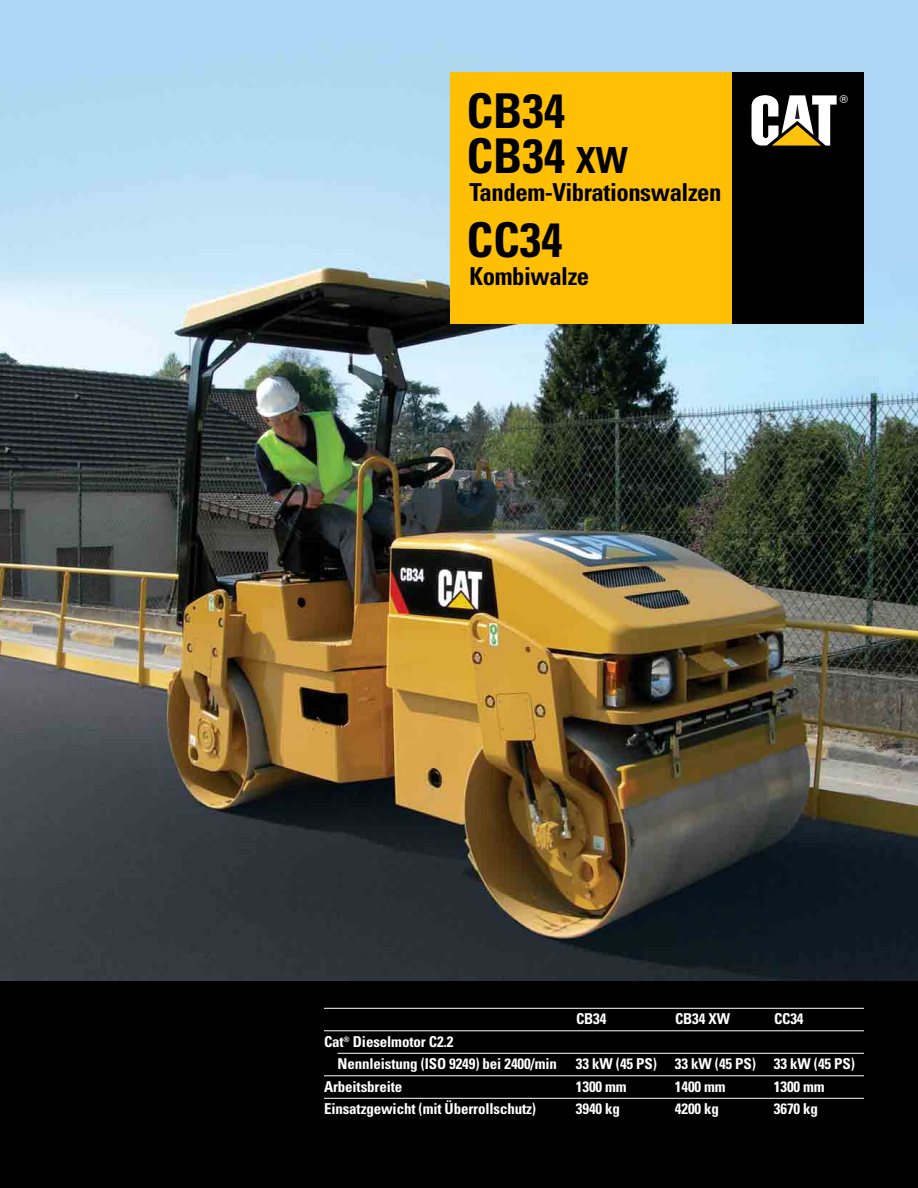
<style>
.page{position:relative;width:918px;height:1188px;background:#fff}
.page>*{position:absolute;margin:0;border:0;box-sizing:border-box;transform-origin:0 0}
.t1{font:700 condensed 48px/45px "Univers";color:#000}
.t2{font:700 condensed 24.75px "Univers";letter-spacing:-.02em;color:#000}
.t3{font:700 condensed 15px/22.5px "Univers";letter-spacing:-.01em;color:#fff}
.t4{font:10.95px "Helvetica";color:#fff}
.s1{font-size:36px}
</style>
<div class="page">
<img style="left:0;top:0;width:918px;height:981px">
<div style="left:0;top:981px;width:918px;height:207px;background:#000"></div>
<hr style="left:324px;top:1008px;width:540px;height:1px;background:#fff">
<hr style="left:324px;top:1030px;width:540px;height:1px;background:#fff">
<hr style="left:338px;top:1053px;width:526px;height:1px;background:#fff">
<hr style="left:324px;top:1075px;width:540px;height:1px;background:#fff">
<hr style="left:324px;top:1098px;width:540px;height:1px;background:#fff">
<div style="left:450px;top:72px;width:414px;height:252px;background:#ffbf04"></div>
<div style="left:732px;top:72px;width:132px;height:252px;background:#000"></div>
<svg style="left:752px;top:95px;width:85px;height:51px"></svg>
<h1 class="t1" style="left:466px;top:93px;width:163px">CB34<br>CB34 <span class="s1">XW</span></h1>
<h2 class="t2" style="left:470px;top:183px;width:254px">Tandem-Vibrationswalzen</h2>
<h1 class="t1" style="left:466px;top:222px;width:97px">CC34</h1>
<h2 class="t2" style="left:470px;top:267px;width:121px">Kombiwalze</h2>
<p class="t4" style="left:840px;top:95px;width:10px">®</p>
<p class="t3" style="left:576px;top:1009px;width:32px">CB34</p>
<p class="t3" style="left:675px;top:1009px;width:57px">CB34 XW</p>
<p class="t3" style="left:774px;top:1009px;width:31px">CC34</p>
<p class="t3" style="left:338px;top:1032px;width:221px;text-indent:-14px">Cat<sup>®</sup> Dieselmotor C2.2<br>Nennleistung (ISO 9249) bei 2400/min</p>
<p class="t3" style="left:576px;top:1054px;width:280px">33 kW (45 PS) 33 kW (45 PS) 33 kW (45 PS)</p>
<p class="t3" style="left:324px;top:1077px;width:80px">Arbeitsbreite</p>
<p class="t3" style="left:576px;top:1077px;width:52px">1300 mm</p>
<p class="t3" style="left:675px;top:1077px;width:52px">1400 mm</p>
<p class="t3" style="left:774px;top:1077px;width:52px">1300 mm</p>
<p class="t3" style="left:324px;top:1099px;width:214px">Einsatzgewicht (mit Überrollschutz)</p>
<p class="t3" style="left:576px;top:1099px;width:46px">3940 kg</p>
<p class="t3" style="left:675px;top:1099px;width:46px">4200 kg</p>
<p class="t3" style="left:774px;top:1099px;width:46px">3670 kg</p>
</div>
